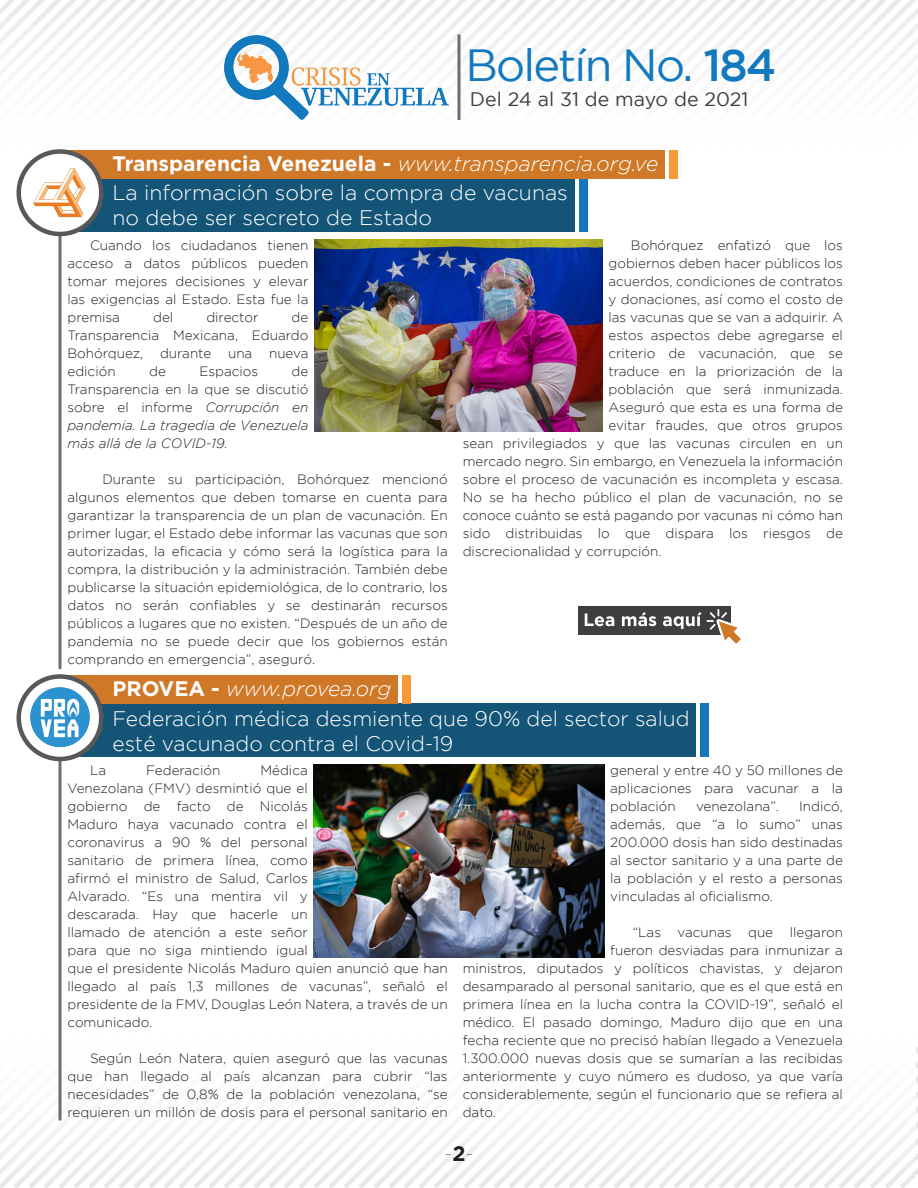
<style>
.page{position:relative;width:918px;height:1188px;background:#fff}
.page>*{position:absolute;margin:0;border:0;box-sizing:border-box;transform-origin:0 0}
.t1{font:45px "Gotham";letter-spacing:-.04em;color:#1279bf}
.t2{font:300 21px/25.2px "Gotham";color:#fff}
.t3{font:italic 300 21px "Gotham";color:#fff}
.t4{font:100 21px "Gotham";color:#231f20}
.t5{font:19.5px "Gotham";color:#3e3e3f}
.t6{font:300 13.5px/18px "Gotham";color:#231f20;text-align:justify}
.t7{font:italic 300 13.5px/18px "Gotham";color:#231f20;text-align:justify}
.s1{font-weight:500}
.s2{font-weight:700;font-style:normal}
.s3{font-style:normal}
.s4{font-weight:700}
</style>
<div class="page">
<div style="left:0;top:1009px;width:916px;height:179px;background:linear-gradient(to bottom,#fff,#f6f6f7)"></div>
<div style="left:1px;top:0;width:917px;height:176px;background:linear-gradient(to bottom,#f6f7f7,#fff)"></div>
<img style="left:222px;top:34px;width:226px;height:86px">
<hr style="left:458px;top:34px;width:2px;height:86px;background:#6c6d70">
<div style="left:60px;top:178px;width:514px;height:54px;background:#145477"></div>
<div style="left:579px;top:178px;width:9px;height:54px;background:#1677bc"></div>
<div style="left:60px;top:150px;width:604px;height:28px;background:#cf7827"></div>
<div style="left:669px;top:150px;width:9px;height:28px;background:#f79938"></div>
<img style="left:314px;top:240px;width:288px;height:192px">
<svg style="left:58px;top:236px;width:4px;height:433px;background:#909093"></svg>
<svg style="left:19px;top:152px;width:82px;height:82px"></svg>
<div style="left:16px;top:149px;width:88px;height:87px;border:4px solid #57585a;border-radius:50%"></div>
<img style="left:32px;top:166px;width:56px;height:53px">
<div style="left:60px;top:704px;width:636px;height:54px;background:#145477"></div>
<div style="left:700px;top:704px;width:10px;height:54px;background:#1677bc"></div>
<div style="left:60px;top:675px;width:338px;height:29px;background:#cf7827"></div>
<div style="left:402px;top:675px;width:9px;height:29px;background:#f79938"></div>
<svg style="left:58px;top:761px;width:4px;height:359px"></svg>
<svg style="left:19px;top:676px;width:82px;height:83px"></svg>
<div style="left:16px;top:674px;width:88px;height:87px;border:4px solid #57585a;border-radius:50%"></div>
<img style="left:31px;top:688px;width:58px;height:60px">
<img style="left:314px;top:764px;width:290px;height:194px">
<div style="left:578px;top:606px;width:152px;height:28px;background:#3e3e3f"></div>
<svg style="left:585px;top:613px;width:29px;height:13px"></svg>
<svg style="left:622px;top:612px;width:34px;height:14px"></svg>
<svg style="left:663px;top:609px;width:78px;height:35px"></svg>
<h1 class="t1" style="left:465px;top:40px;width:313px">Boletín No. <span class="s1">184</span></h1>
<h3 class="t5" style="left:470px;top:89px;width:280px">Del 24 al 31 de mayo de 2021</h3>
<h2 class="t3" style="left:112px;top:152px;width:547px"><span class="s2">Transparencia Venezuela -</span> www.transparencia.org.ve</h2>
<h2 class="t2" style="left:112px;top:180px;width:457px">La información sobre la compra de vacunas no debe ser secreto de Estado</h2>
<p class="t6" style="left:67px;top:236px;width:242px;text-indent:23px">Cuando los ciudadanos tienen acceso a datos públicos pueden tomar mejores decisiones y elevar las exigencias al Estado. Esta fue la premisa</p>
<p class="t6" style="left:67px;top:308px;width:242px;text-indent:224px">de Transparencia Mexicana, Eduardo Bohórquez, durante una nueva edición</p>
<p class="t6" style="left:153px;top:308px;width:22px">del</p>
<p class="t6" style="left:206px;top:308px;width:54px">director</p>
<p class="t7" style="left:67px;top:362px;width:242px;text-indent:224px"><span class="s3">de Transparencia en la que se discutió sobre el informe</span> Corrupción en pandemia. La tragedia de Venezuela más allá de la COVID-19.</p>
<p class="t6" style="left:67px;top:470px;width:382px;text-indent:35px">Durante su participación, Bohórquez mencionó algunos elementos que deben tomarse en cuenta para garantizar la transparencia de un plan de vacunación. En primer lugar, el Estado debe informar las vacunas que son autorizadas, la eficacia y cómo será la logística para la compra, la distribución y la administración. También debe publicarse la situación epidemiológica, de lo contrario, los datos no serán confiables y se destinarán recursos públicos a lugares que no existen. “Después de un año de pandemia no se puede decir que los gobiernos están comprando en emergencia”, aseguró.</p>
<p class="t6" style="left:149px;top:362px;width:18px">de</p>
<p class="t6" style="left:199px;top:362px;width:60px">Espacios</p>
<h2 class="t3" style="left:112px;top:677px;width:280px"><span class="s2">PROVEA -</span> www.provea.org</h2>
<p class="t6" style="left:631px;top:236px;width:214px">Bohórquez enfatizó que los</p>
<p class="t6" style="left:608px;top:254px;width:236px">gobiernos deben hacer públicos los</p>
<p class="t6" style="left:608px;top:272px;width:236px">acuerdos, condiciones de contratos</p>
<p class="t6" style="left:608px;top:290px;width:236px">y donaciones, así como el costo de</p>
<p class="t6" style="left:608px;top:308px;width:236px">las vacunas que se van a adquirir. A</p>
<p class="t6" style="left:608px;top:326px;width:236px">estos aspectos debe agregarse el</p>
<p class="t6" style="left:608px;top:344px;width:236px">criterio de vacunación, que se</p>
<p class="t6" style="left:608px;top:362px;width:236px">traduce en la priorización de la</p>
<p class="t6" style="left:608px;top:380px;width:236px">población que será inmunizada.</p>
<p class="t6" style="left:608px;top:398px;width:236px">Aseguró que esta es una forma de</p>
<p class="t6" style="left:608px;top:416px;width:236px">evitar fraudes, que otros grupos</p>
<p class="t6" style="left:463px;top:434px;width:382px">sean privilegiados y que las vacunas circulen en un</p>
<p class="t6" style="left:463px;top:452px;width:382px">mercado negro. Sin embargo, en Venezuela la información</p>
<p class="t6" style="left:463px;top:470px;width:382px">sobre el proceso de vacunación es incompleta y escasa.</p>
<p class="t6" style="left:463px;top:488px;width:382px">No se ha hecho público el plan de vacunación, no se</p>
<p class="t6" style="left:463px;top:506px;width:382px">conoce cuánto se está pagando por vacunas ni cómo han</p>
<p class="t6" style="left:463px;top:524px;width:382px">sido distribuidas lo que dispara los riesgos de</p>
<p class="t6" style="left:463px;top:542px;width:200px">discrecionalidad y corrupción.</p>
<h2 class="t2" style="left:112px;top:705px;width:579px">Federación médica desmiente que 90% del sector salud esté vacunado contra el Covid-19</h2>
<p class="t6" style="left:67px;top:761px;width:382px;text-align:left;text-indent:193px">Médica<br>Venezolana (FMV) desmintió que el<br>gobierno de facto de Nicolás<br>Maduro haya vacunado contra el<br>coronavirus a 90 % del personal<br>sanitario de primera línea, como<br>afirmó el ministro de Salud, Carlos<br>Alvarado. “Es una mentira vil y<br>descarada. Hay que hacerle un<br>llamado de atención a este señor<br>para que no siga mintiendo igual<br>que el presidente Nicolás Maduro quien anunció que han llegado al país 1,3 millones de vacunas”, señaló el presidente de la FMV, Douglas León Natera, a través de un comunicado.</p>
<p class="t6" style="left:67px;top:1049px;width:382px;text-indent:23px">Según León Natera, quien aseguró que las vacunas que han llegado al país alcanzan para cubrir “las necesidades” de 0,8% de la población venezolana, “se requieren un millón de dosis para el personal sanitario en</p>
<p class="t6" style="left:90px;top:761px;width:18px">La</p>
<p class="t6" style="left:146px;top:761px;width:76px">Federación</p>
<p class="t6" style="left:610px;top:761px;width:234px">general y entre 40 y 50 millones de aplicaciones para vacunar a la población</p>
<p class="t6" style="left:610px;top:797px;width:234px;text-indent:189px">Indicó, además, que “a lo sumo” unas 200.000 dosis han sido destinadas al sector sanitario y a una parte de la población y el resto a personas vinculadas al oficialismo.</p>
<p class="t6" style="left:633px;top:923px;width:212px">“Las vacunas que llegaron</p>
<p class="t6" style="left:610px;top:941px;width:234px">fueron desviadas para inmunizar a</p>
<p class="t6" style="left:463px;top:959px;width:382px">ministros, diputados y políticos chavistas, y dejaron</p>
<p class="t6" style="left:463px;top:977px;width:382px">desamparado al personal sanitario, que es el que está en</p>
<p class="t6" style="left:463px;top:995px;width:382px">primera línea en la lucha contra la COVID-19”, señaló el</p>
<p class="t6" style="left:463px;top:1013px;width:382px">médico. El pasado domingo, Maduro dijo que en una</p>
<p class="t6" style="left:463px;top:1031px;width:382px">fecha reciente que no precisó habían llegado a Venezuela</p>
<p class="t6" style="left:463px;top:1049px;width:382px">1.300.000 nuevas dosis que se sumarían a las recibidas</p>
<p class="t6" style="left:463px;top:1067px;width:382px">anteriormente y cuyo número es dudoso, ya que varía</p>
<p class="t6" style="left:463px;top:1085px;width:382px">considerablemente, según el funcionario que se refiera al</p>
<p class="t6" style="left:463px;top:1103px;width:35px">dato.</p>
<p class="t6" style="left:696px;top:797px;width:84px">venezolana”.</p>
<h2 class="t4" style="left:444px;top:1140px;width:31px">-<span class="s4">2</span>-</h2>
</div>
